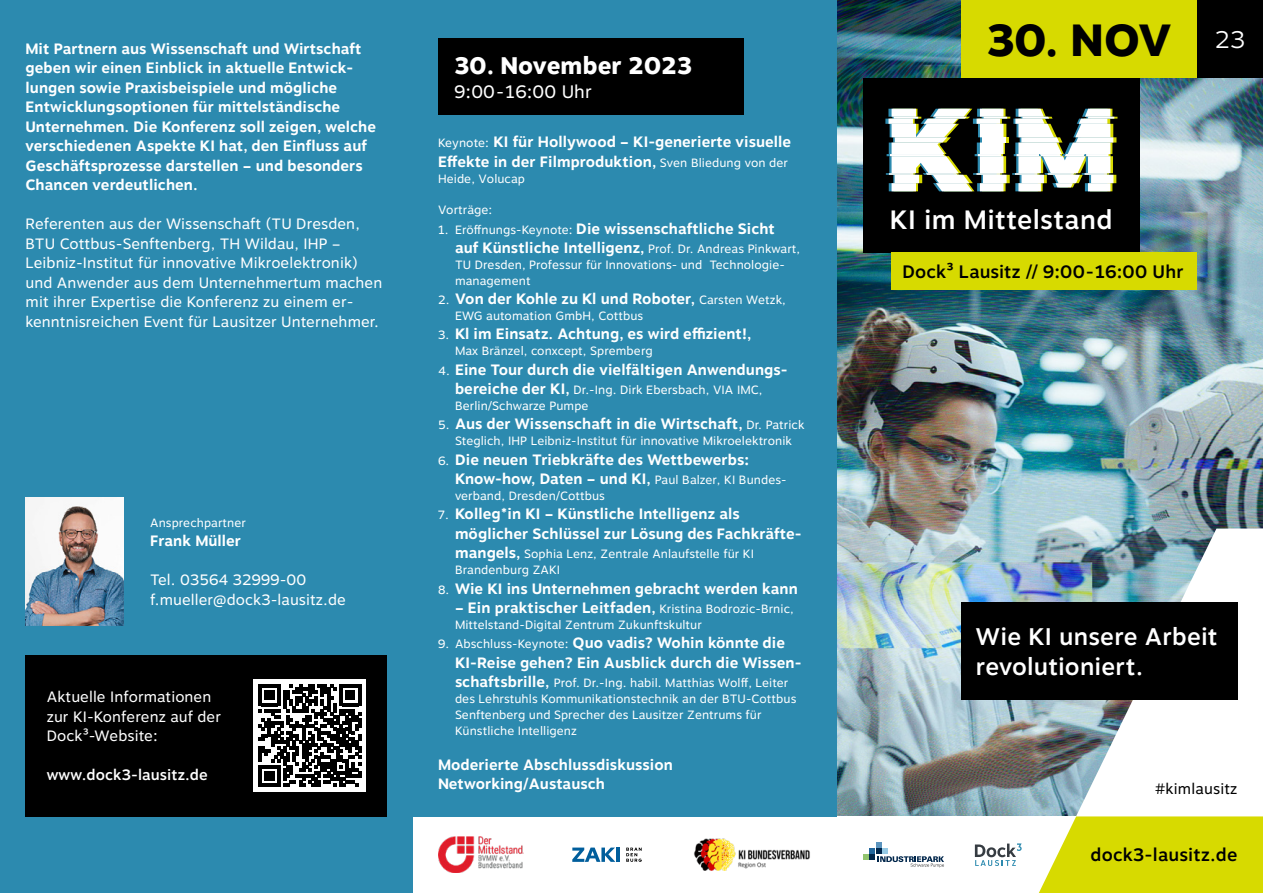
<style>
.page{position:relative;width:1263px;height:893px;background:#fff}
.page>*{position:absolute;margin:0;border:0;box-sizing:border-box;transform-origin:0 0}
.t1{font:800 45px "Motiva Sans";color:#000}
.t2{font:500 26.4px "Motiva Sans";letter-spacing:.01em;color:#fff}
.t3{font:500 24px/30px "Motiva Sans";letter-spacing:.005em;color:#fff}
.t4{font:800 24px "Motiva Sans";letter-spacing:.005em;color:#fff}
.t5{font:300 24px "Motiva Sans";color:#fff}
.t6{font:500 18px "Motiva Sans";letter-spacing:.01em;color:#000}
.t7{font:18px "Motiva Sans";letter-spacing:.005em;color:#fff}
.t8{font:700 15px/19.5px "Motiva Sans";letter-spacing:.005em;color:#fff}
.t9{font:15px/19.5px "Motiva Sans";letter-spacing:.005em;color:#fff}
.t10{font:500 15px "Motiva Sans";letter-spacing:.005em;color:#fff}
.t11{font:15px "Motiva Sans";letter-spacing:.01em;color:#000}
.t12{font:12px/15.8px "Motiva Sans";letter-spacing:.005em;color:#fff}
.s1{font-weight:400;font-size:12px}
.s2{font-weight:700;font-size:15px}
</style>
<div class="page">
<div style="left:412px;top:0;width:426px;height:816px;background:#2c8aaf"></div>
<div style="left:0;top:0;width:412px;height:893px;background:#2c8aaf"></div>
<img style="left:838px;top:0;width:425px;height:816px">
<img style="left:1039px;top:529px;width:224px;height:287px">
<div style="left:961px;top:0;width:236px;height:78px;background:#d7da00"></div>
<div style="left:1197px;top:0;width:66px;height:78px;background:#000"></div>
<svg style="left:1039px;top:816px;width:224px;height:77px;background:#dadd18"></svg>
<svg style="left:975px;top:843px;width:47px;height:23px"></svg>
<svg style="left:863px;top:842px;width:81px;height:25px"></svg>
<div style="left:863px;top:78px;width:277px;height:174px;background:#000"></div>
<div style="left:961px;top:602px;width:276px;height:97px;background:#000"></div>
<svg style="left:885px;top:109px;width:232px;height:82px"></svg>
<div style="left:892px;top:252px;width:305px;height:38px;background:#d7da00"></div>
<div style="left:26px;top:655px;width:361px;height:161px;background:#000"></div>
<div style="left:438px;top:38px;width:305px;height:77px;background:#000"></div>
<div style="left:254px;top:679px;width:112px;height:113px;background:#fff"></div>
<svg style="left:259px;top:684px;width:102px;height:103px"></svg>
<img style="left:26px;top:497px;width:97px;height:128px">
<img style="left:438px;top:837px;width:85px;height:35px">
<img style="left:694px;top:839px;width:116px;height:32px">
<svg style="left:572px;top:847px;width:43px;height:15px"></svg>
<hr style="left:616px;top:847px;width:3px;height:15px;background:#005e9c">
<svg style="left:626px;top:848px;width:16px;height:14px"></svg>
<p class="t8" style="left:26px;top:39px;width:352px">Mit Partnern aus Wissenschaft und Wirtschaft geben wir einen Einblick in aktuelle Entwick&shy;lungen sowie Praxisbeispiele und mögliche Entwicklungsoptionen für mittelständische Unternehmen. Die Konferenz soll zeigen, welche verschiedenen Aspekte KI hat, den Einfluss auf Geschäftsprozesse darstellen – und besonders Chancen verdeutlichen.</p>
<p class="t9" style="left:26px;top:214px;width:358px">Referenten aus der Wissenschaft (TU Dresden, BTU Cottbus-Senftenberg, TH Wildau, IHP – Leibniz-Institut für innovative Mikroelektronik) und Anwender aus dem Unternehmertum machen mit ihrer Expertise die Konferenz zu einem er&shy;kenntnisreichen Event für Lausitzer Unternehmer.</p>
<p class="t12" style="left:150px;top:515px;width:97px">Ansprechpartner</p>
<p class="t8" style="left:150px;top:532px;width:92px">Frank Müller</p>
<p class="t9" style="left:150px;top:570px;width:197px">Tel. 03564 32999-00 f.mueller@dock3-lausitz.de</p>
<p class="t9" style="left:47px;top:687px;width:176px">Aktuelle Informationen zur KI-Konferenz auf der<br>Dock3-Website:</p>
<p class="t10" style="left:47px;top:764px;width:163px">www.dock3-lausitz.de</p>
<h3 class="t4" style="left:454px;top:47px;width:239px">30. November 2023</h3>
<p class="t7" style="left:454px;top:78px;width:139px">9:00 - 16:00 Uhr</p>
<p class="t8" style="left:438px;top:133px;width:355px"><span class="s1">Keynote:</span> KI für Hollywood – KI-generierte visuelle<br>Effekte in der Filmproduktion, <span class="s1">Sven Bliedung von der</span></p>
<p class="t12" style="left:438px;top:171px;width:89px">Heide, Volucap</p>
<p class="t12" style="left:438px;top:202px;width:56px">Vorträge:</p>
<p class="t8" style="left:455px;top:219px;width:347px;text-indent:-17px"><span class="s1">1. Eröffnungs-Keynote:</span> Die wissenschaftliche Sicht auf Künstliche Intelligenz, <span class="s1">Prof. Dr. Andreas Pinkwart,</span></p>
<p class="t12" style="left:455px;top:257px;width:331px">TU Dresden, Professur für Innovations- und Technologie&shy;management</p>
<p class="t8" style="left:438px;top:289px;width:349px"><span class="s1">2.</span> Von der Kohle zu Kl und Roboter, <span class="s1">Carsten Wetzk,</span></p>
<p class="t12" style="left:455px;top:308px;width:190px">EWG automation GmbH, Cottbus</p>
<p class="t8" style="left:438px;top:325px;width:315px"><span class="s1">3.</span> Kl im Einsatz. Achtung, es wird effizient!,</p>
<p class="t12" style="left:455px;top:343px;width:199px">Max Bränzel, conxcept, Spremberg</p>
<p class="t8" style="left:438px;top:360px;width:351px"><span class="s1">4.</span> Eine Tour durch die vielfältigen Anwendungs-</p>
<p class="t12" style="left:455px;top:382px;width:309px"><span class="s2">bereiche der KI,</span> Dr.-Ing. Dirk Ebersbach, VIA IMC,<br>Berlin/Schwarze Pumpe</p>
<p class="t8" style="left:438px;top:415px;width:368px"><span class="s1">5.</span> Aus der Wissenschaft in die Wirtschaft, <span class="s1">Dr. Patrick</span></p>
<p class="t12" style="left:455px;top:433px;width:338px">Steglich, IHP Leibniz-Institut für innovative Mikroelektronik</p>
<p class="t8" style="left:455px;top:450px;width:333px;text-indent:-17px"><span class="s1">6.</span> Die neuen Triebkräfte des Wettbewerbs:<br>Know-how, Daten – und KI, <span class="s1">Paul Balzer, KI Bundes-</span></p>
<p class="t12" style="left:455px;top:488px;width:151px">verband, Dresden/Cottbus</p>
<p class="t8" style="left:455px;top:505px;width:348px;text-indent:-17px"><span class="s1">7.</span> Kolleg*in KI – Künstliche Intelligenz als möglicher Schlüssel zur Lösung des Fachkräfte-</p>
<p class="t12" style="left:455px;top:546px;width:301px"><span class="s2">mangels,</span> Sophia Lenz, Zentrale Anlaufstelle für KI<br>Brandenburg ZAKI</p>
<p class="t8" style="left:438px;top:579px;width:361px"><span class="s1">8.</span> Wie KI ins Unternehmen gebracht werden kann</p>
<p class="t8" style="left:455px;top:598px;width:340px">– Ein praktischer Leitfaden, <span class="s1">Kristina Bodrozic-Brnic,</span></p>
<p class="t12" style="left:455px;top:617px;width:248px">Mittelstand-Digital Zentrum Zukunftskultur</p>
<p class="t8" style="left:455px;top:634px;width:348px;text-indent:-17px"><span class="s1">9. Abschluss-Keynote:</span> Quo vadis? Wohin könnte die<br>KI-Reise gehen? Ein Ausblick durch die Wissen-</p>
<p class="t12" style="left:455px;top:675px;width:343px"><span class="s2">schaftsbrille,</span> Prof. Dr.-Ing. habil. Matthias Wolff, Leiter des Lehrstuhls Kommunikationstechnik an der BTU-Cottbus Senftenberg und Sprecher des Lausitzer Zentrums für Künstliche Intelligenz</p>
<p class="t8" style="left:438px;top:755px;width:236px">Moderierte Abschlussdiskussion<br>Networking/Austausch</p>
<h1 class="t1" style="left:987px;top:7px;width:186px">30. NOV</h1>
<h3 class="t5" style="left:1215px;top:22px;width:32px">23</h3>
<h2 class="t2" style="left:890px;top:200px;width:224px">KI im Mittelstand</h2>
<p class="t6" style="left:902px;top:258px;width:283px">Dock3 Lausitz // 9:00 - 16:00 Uhr</p>
<h3 class="t3" style="left:976px;top:622px;width:243px">Wie KI unsere Arbeit revolutioniert.</h3>
<p class="t11" style="left:1155px;top:778px;width:84px">#kimlausitz</p>
<p class="t6" style="left:1091px;top:842px;width:148px">dock3-lausitz.de</p>
</div>
